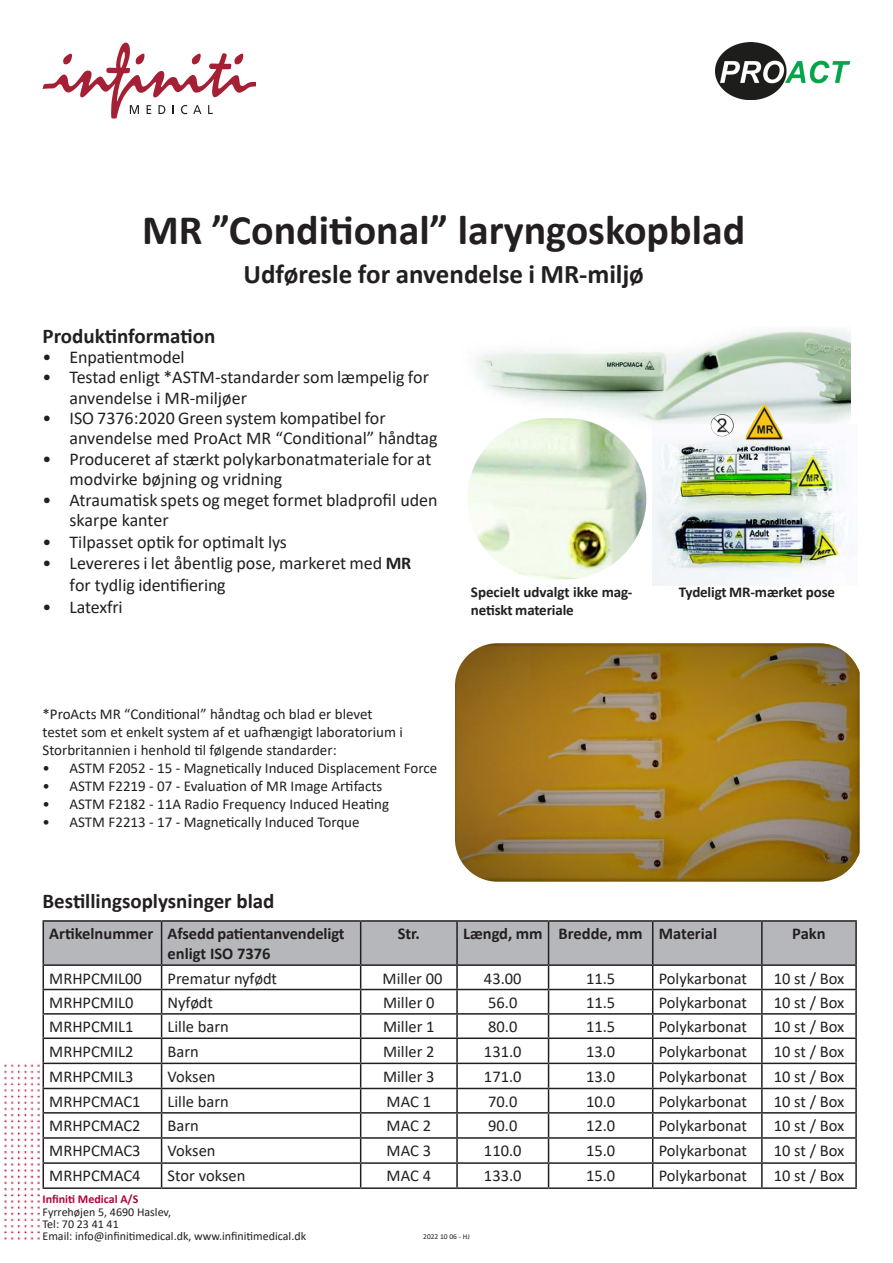
<style>
.page{position:relative;width:893px;height:1263px;background:#fff}
.page>*{position:absolute;margin:0;border:0;box-sizing:border-box;transform-origin:0 0}
.t1{font:700 42px "Calibri";color:#231f20}
.t2{font:700 27px "Calibri";color:#231f20}
.t3{font:700 21px "Calibri";color:#231f20}
.t4{font:18px/20.4px "Calibri";color:#231f20}
.t5{font:16.5px "Calibri";color:#231f20}
.t6{font:700 16.5px/19.8px "Calibri";color:#231f20}
.Default{font:15px/18px "Calibri";color:#231f20}
.t7{font:700 15px/18px "Calibri";letter-spacing:-.01em;color:#231f20}
.t8{font:12px/12px "Calibri";color:#231f20}
.t9{font:700 12px "Calibri";color:#b30437}
.t10{font:7.5px "Calibri";color:#231f20}
.s1{font-weight:700}
</style>
<div class="page">
<svg style="left:43px;top:43px;width:212px;height:76px"></svg>
<img style="left:4px;top:1064px;width:36px;height:176px">
<hr style="left:43px;top:920px;width:119px;height:2px;background:#231f20">
<hr style="left:162px;top:920px;width:199px;height:2px;background:#231f20">
<hr style="left:361px;top:920px;width:96px;height:2px;background:#231f20">
<hr style="left:457px;top:920px;width:92px;height:2px;background:#231f20">
<hr style="left:549px;top:920px;width:104px;height:2px;background:#231f20">
<hr style="left:653px;top:920px;width:109px;height:2px;background:#231f20">
<hr style="left:762px;top:920px;width:95px;height:2px;background:#231f20">
<hr style="left:855px;top:922px;width:2px;height:42px;background:#231f20">
<hr style="left:762px;top:964px;width:95px;height:2px;background:#231f20">
<hr style="left:855px;top:966px;width:2px;height:23px;background:#231f20">
<hr style="left:762px;top:989px;width:95px;height:1px;background:#231f20">
<hr style="left:855px;top:990px;width:2px;height:23px;background:#231f20">
<hr style="left:762px;top:1013px;width:95px;height:2px;background:#231f20">
<hr style="left:855px;top:1015px;width:2px;height:22px;background:#231f20">
<hr style="left:762px;top:1037px;width:95px;height:2px;background:#231f20">
<hr style="left:855px;top:1039px;width:2px;height:23px;background:#231f20">
<hr style="left:762px;top:1062px;width:95px;height:2px;background:#231f20">
<hr style="left:855px;top:1064px;width:2px;height:24px;background:#231f20">
<hr style="left:762px;top:1088px;width:95px;height:1px;background:#231f20">
<hr style="left:855px;top:1089px;width:2px;height:23px;background:#231f20">
<hr style="left:762px;top:1112px;width:95px;height:1px;background:#231f20">
<hr style="left:855px;top:1113px;width:2px;height:24px;background:#231f20">
<hr style="left:762px;top:1137px;width:95px;height:2px;background:#231f20">
<hr style="left:855px;top:1139px;width:2px;height:23px;background:#231f20">
<svg style="left:43px;top:921px;width:813px;height:266px"></svg>
<hr style="left:762px;top:1162px;width:95px;height:2px;background:#231f20">
<hr style="left:761px;top:1164px;width:2px;height:23px;background:#231f20">
<hr style="left:855px;top:1164px;width:2px;height:23px;background:#231f20">
<hr style="left:43px;top:1187px;width:119px;height:2px;background:#231f20">
<hr style="left:162px;top:1187px;width:199px;height:2px;background:#231f20">
<hr style="left:361px;top:1187px;width:96px;height:2px;background:#231f20">
<hr style="left:457px;top:1187px;width:92px;height:2px;background:#231f20">
<hr style="left:549px;top:1187px;width:104px;height:2px;background:#231f20">
<hr style="left:653px;top:1187px;width:109px;height:2px;background:#231f20">
<hr style="left:762px;top:1187px;width:95px;height:2px;background:#231f20">
<img style="left:476px;top:329px;width:374px;height:166px">
<img style="left:467px;top:418px;width:179px;height:161px;border-radius:81px">
<img style="left:455px;top:643px;width:405px;height:239px">
<img style="left:653px;top:424px;width:198px;height:161px">
<img style="left:709px;top:404px;width:74px;height:36px">
<img style="left:715px;top:43px;width:135px;height:57px">
<p class="t1" style="left:142px;top:200px;width:605px">MR ”Conditional” laryngoskopblad</p>
<p class="t3" style="left:43px;top:321px;width:174px">Produktinformation</p>
<p class="t2" style="left:243px;top:255px;width:402px">Udføresle for anvendelse i MR-miljø</p>
<p class="t4" style="left:43px;top:346px;width:144px">• Enpatientmodel</p>
<p class="t4" style="left:70px;top:367px;width:361px;text-indent:-27px">• Testad enligt *ASTM-standarder som læmpelig for anvendelse i MR-miljøer</p>
<p class="t4" style="left:70px;top:407px;width:369px;text-indent:-27px">• ISO 7376:2020 Green system kompatibel for anvendelse med ProAct MR “Conditional” håndtag</p>
<p class="t4" style="left:70px;top:448px;width:363px;text-indent:-27px">• Produceret af stærkt polykarbonatmateriale for at modvirke bøjning og vridning</p>
<p class="t4" style="left:70px;top:489px;width:370px;text-indent:-27px">• Atraumatisk spets og meget formet bladprofil uden skarpe kanter</p>
<p class="t4" style="left:43px;top:531px;width:246px">• Tilpasset optik for optimalt lys</p>
<p class="t4" style="left:70px;top:552px;width:343px;line-height:21.6px;text-indent:-27px">• Levereres i let åbentlig pose, markeret med <span class="s1">MR </span>for tydlig identifiering</p>
<p class="t4" style="left:43px;top:596px;width:82px">• Latexfri</p>
<p class="t7" style="left:471px;top:582px;width:163px">Specielt udvalgt ikke mag&shy;netiskt materiale</p>
<p class="t7" style="left:679px;top:582px;width:158px">Tydeligt MR-mærket pose</p>
<p class="Default" style="left:43px;top:704px;width:362px">*ProActs MR “Conditional” håndtag och blad er blevet testet som et enkelt system af et uafhængigt laboratorium i<br>Storbritannien i henhold til følgende standarder:</p>
<p class="Default" style="left:43px;top:758px;width:396px">• ASTM F2052 - 15 - Magnetically Induced Displacement Force</p>
<p class="Default" style="left:43px;top:776px;width:341px">• ASTM F2219 - 07 - Evaluation of MR Image Artifacts</p>
<p class="Default" style="left:43px;top:794px;width:348px">• ASTM F2182 - 11A Radio Frequency Induced Heating</p>
<p class="Default" style="left:43px;top:812px;width:319px">• ASTM F2213 - 17 - Magnetically Induced Torque</p>
<p class="t3" style="left:43px;top:886px;width:234px">Bestillingsoplysninger blad</p>
<p class="t6" style="left:49px;top:924px;width:106px">Artikelnummer</p>
<p class="t6" style="left:168px;top:924px;width:179px">Afsedd patientanvendeligt enligt ISO 7376</p>
<p class="t6" style="left:398px;top:924px;width:24px">Str.</p>
<p class="t6" style="left:463px;top:924px;width:81px">Længd, mm</p>
<p class="t6" style="left:559px;top:924px;width:86px">Bredde, mm</p>
<p class="t6" style="left:659px;top:924px;width:60px">Material</p>
<p class="t6" style="left:792px;top:924px;width:35px">Pakn</p>
<p class="t5" style="left:49px;top:966px;width:94px">MRHPCMIL00</p>
<p class="t5" style="left:168px;top:966px;width:111px">Prematur nyfødt</p>
<p class="t5" style="left:383px;top:966px;width:61px">Miller 00</p>
<p class="t5" style="left:484px;top:966px;width:39px">43.00</p>
<p class="t5" style="left:586px;top:966px;width:31px">11.5</p>
<p class="t5" style="left:659px;top:966px;width:90px">Polykarbonat</p>
<p class="t5" style="left:774px;top:966px;width:72px">10 st / Box</p>
<p class="t5" style="left:49px;top:991px;width:86px">MRHPCMIL0</p>
<p class="t5" style="left:168px;top:991px;width:47px">Nyfødt</p>
<p class="t5" style="left:383px;top:991px;width:53px">Miller 0</p>
<p class="t5" style="left:488px;top:991px;width:31px">56.0</p>
<p class="t5" style="left:586px;top:991px;width:31px">11.5</p>
<p class="t5" style="left:659px;top:991px;width:90px">Polykarbonat</p>
<p class="t5" style="left:774px;top:991px;width:72px">10 st / Box</p>
<p class="t5" style="left:49px;top:1015px;width:86px">MRHPCMIL1</p>
<p class="t5" style="left:168px;top:1015px;width:63px">Lille barn</p>
<p class="t5" style="left:383px;top:1015px;width:53px">Miller 1</p>
<p class="t5" style="left:488px;top:1015px;width:31px">80.0</p>
<p class="t5" style="left:586px;top:1015px;width:31px">11.5</p>
<p class="t5" style="left:659px;top:1015px;width:90px">Polykarbonat</p>
<p class="t5" style="left:774px;top:1015px;width:72px">10 st / Box</p>
<p class="t5" style="left:49px;top:1040px;width:86px">MRHPCMIL2</p>
<p class="t5" style="left:168px;top:1040px;width:33px">Barn</p>
<p class="t5" style="left:383px;top:1040px;width:53px">Miller 2</p>
<p class="t5" style="left:484px;top:1040px;width:39px">131.0</p>
<p class="t5" style="left:586px;top:1040px;width:31px">13.0</p>
<p class="t5" style="left:659px;top:1040px;width:90px">Polykarbonat</p>
<p class="t5" style="left:774px;top:1040px;width:72px">10 st / Box</p>
<p class="t5" style="left:49px;top:1065px;width:86px">MRHPCMIL3</p>
<p class="t5" style="left:168px;top:1065px;width:50px">Voksen</p>
<p class="t5" style="left:383px;top:1065px;width:53px">Miller 3</p>
<p class="t5" style="left:484px;top:1065px;width:39px">171.0</p>
<p class="t5" style="left:586px;top:1065px;width:31px">13.0</p>
<p class="t5" style="left:659px;top:1065px;width:90px">Polykarbonat</p>
<p class="t5" style="left:774px;top:1065px;width:72px">10 st / Box</p>
<p class="t5" style="left:49px;top:1090px;width:93px">MRHPCMAC1</p>
<p class="t5" style="left:168px;top:1090px;width:63px">Lille barn</p>
<p class="t5" style="left:387px;top:1090px;width:46px">MAC 1</p>
<p class="t5" style="left:488px;top:1090px;width:31px">70.0</p>
<p class="t5" style="left:586px;top:1090px;width:31px">10.0</p>
<p class="t5" style="left:659px;top:1090px;width:90px">Polykarbonat</p>
<p class="t5" style="left:774px;top:1090px;width:72px">10 st / Box</p>
<p class="t5" style="left:49px;top:1114px;width:93px">MRHPCMAC2</p>
<p class="t5" style="left:168px;top:1114px;width:33px">Barn</p>
<p class="t5" style="left:387px;top:1114px;width:46px">MAC 2</p>
<p class="t5" style="left:488px;top:1114px;width:31px">90.0</p>
<p class="t5" style="left:586px;top:1114px;width:31px">12.0</p>
<p class="t5" style="left:659px;top:1114px;width:90px">Polykarbonat</p>
<p class="t5" style="left:774px;top:1114px;width:72px">10 st / Box</p>
<p class="t5" style="left:49px;top:1139px;width:93px">MRHPCMAC3</p>
<p class="t5" style="left:168px;top:1139px;width:50px">Voksen</p>
<p class="t5" style="left:387px;top:1139px;width:46px">MAC 3</p>
<p class="t5" style="left:484px;top:1139px;width:39px">110.0</p>
<p class="t5" style="left:586px;top:1139px;width:31px">15.0</p>
<p class="t5" style="left:659px;top:1139px;width:90px">Polykarbonat</p>
<p class="t5" style="left:774px;top:1139px;width:72px">10 st / Box</p>
<p class="t5" style="left:49px;top:1164px;width:93px">MRHPCMAC4</p>
<p class="t5" style="left:168px;top:1164px;width:79px">Stor voksen</p>
<p class="t5" style="left:387px;top:1164px;width:46px">MAC 4</p>
<p class="t5" style="left:484px;top:1164px;width:39px">133.0</p>
<p class="t5" style="left:586px;top:1164px;width:31px">15.0</p>
<p class="t5" style="left:659px;top:1164px;width:90px">Polykarbonat</p>
<p class="t5" style="left:774px;top:1164px;width:72px">10 st / Box</p>
<p class="t9" style="left:43px;top:1190px;width:97px">Infiniti Medical A/S</p>
<p class="t8" style="left:43px;top:1206px;width:265px">Fyrrehøjen 5, 4690 Haslev,<br>Tel: 70 23 41 41<br>Email: info@infinitimedical.dk, www.infinitimedical.dk</p>
<p class="t10" style="left:423px;top:1231px;width:48px">2022 10 06 - HJ</p>
</div>
